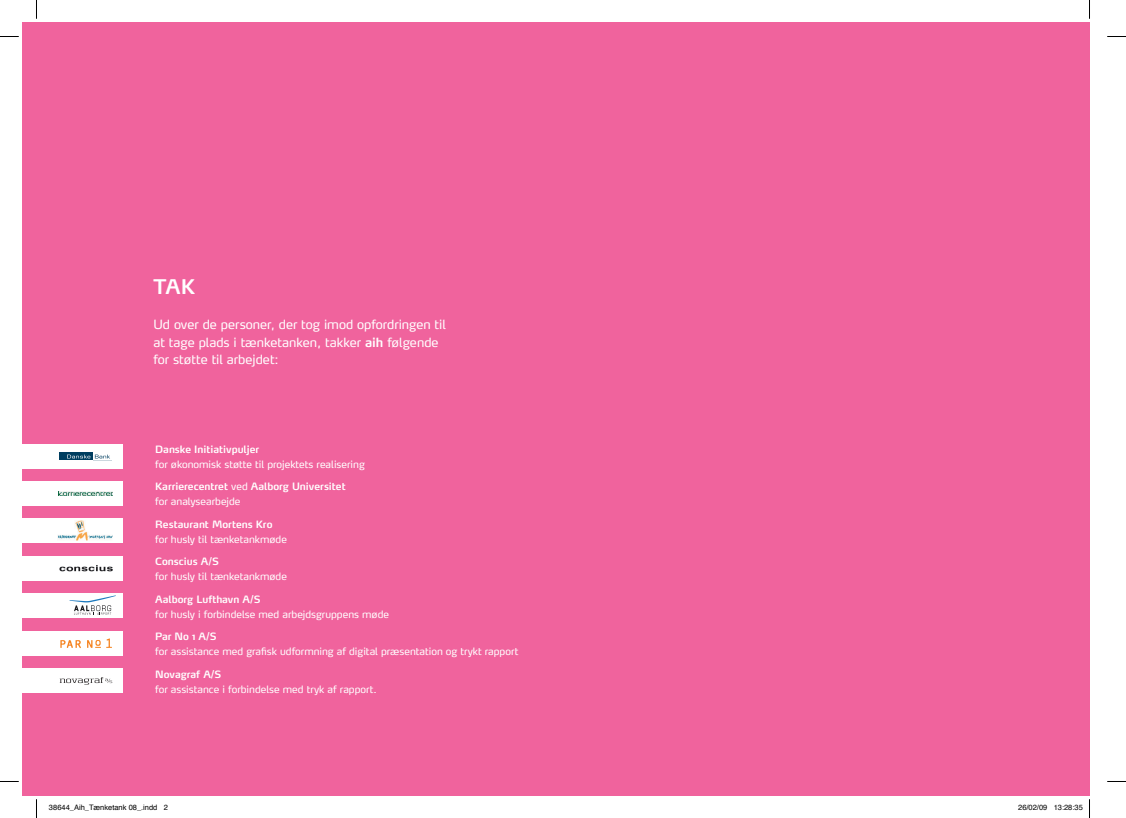
<style>
.page{position:relative;width:1126px;height:818px;background:#fff}
.page>*{position:absolute;margin:0;border:0;box-sizing:border-box;transform-origin:0 0}
.t1{font:600 20px "Max";color:#fff}
.t2{font:12.5px/17.5px "Max";color:#fff}
.t3{font:10px "Max";color:#fff}
.t4{font:600 10px/15px "Max";color:#fff}
.t5{font:7.5px "Helvetica";color:#000}
.s1{font-weight:600}
.s2{font-weight:400}
</style>
<div class="page">
<div style="left:22px;top:22px;width:1067px;height:773px;background:#f0639d"></div>
<div style="left:22px;top:630px;width:100px;height:24px;background:#fff"></div>
<svg style="left:60px;top:640px;width:21px;height:7px"></svg>
<svg style="left:87px;top:638px;width:25px;height:9px"></svg>
<div style="left:22px;top:668px;width:100px;height:24px;background:#fff"></div>
<svg style="left:60px;top:677px;width:52px;height:7px"></svg>
<div style="left:22px;top:481px;width:100px;height:24px;background:#fff"></div>
<img style="left:58px;top:491px;width:54px;height:4px">
<div style="left:22px;top:556px;width:100px;height:24px;background:#fff"></div>
<img style="left:59px;top:565px;width:54px;height:7px">
<div style="left:22px;top:444px;width:100px;height:24px;background:#fff"></div>
<div style="left:59px;top:452px;width:33px;height:8px;background:#003e60"></div>
<svg style="left:67px;top:452px;width:43px;height:8px"></svg>
<div style="left:22px;top:518px;width:100px;height:24px;background:#fff"></div>
<img style="left:58px;top:520px;width:54px;height:20px">
<div style="left:22px;top:593px;width:100px;height:24px;background:#fff"></div>
<svg style="left:70px;top:595px;width:46px;height:19px"></svg>
<svg style="left:0;top:36px;width:19px;height:1px"></svg>
<svg style="left:1107px;top:36px;width:18px;height:1px"></svg>
<svg style="left:36px;top:0;width:1px;height:19px"></svg>
<svg style="left:36px;top:799px;width:1px;height:18px"></svg>
<svg style="left:1089px;top:0;width:1px;height:19px"></svg>
<svg style="left:1089px;top:799px;width:1px;height:18px"></svg>
<h1 class="t1" style="left:153px;top:274px;width:43px">TAK</h1>
<p class="t2" style="left:153px;top:315px;width:294px">Ud over de personer, der tog imod opfordringen til at tage plads i tænketanken, takker <span class="s1">aih</span> følgende for støtte til arbejdet:</p>
<p class="t4" style="left:155px;top:441px;width:106px">Danske Initiativpuljer</p>
<p class="t3" style="left:155px;top:457px;width:211px">for økonomisk støtte til projektets realisering</p>
<p class="t4" style="left:155px;top:478px;width:192px">Karrierecentret <span class="s2">ved</span> Aalborg Universitet <span class="s2">for analysearbejde</span></p>
<p class="t4" style="left:155px;top:516px;width:119px">Restaurant Mortens Kro</p>
<p class="t3" style="left:155px;top:532px;width:133px">for husly til tænketankmøde</p>
<p class="t4" style="left:155px;top:553px;width:65px">Conscius A/S</p>
<p class="t3" style="left:155px;top:570px;width:133px">for husly til tænketankmøde</p>
<p class="t4" style="left:155px;top:591px;width:107px">Aalborg Lufthavn A/S</p>
<p class="t3" style="left:155px;top:607px;width:235px">for husly i forbindelse med arbejdsgruppens møde</p>
<p class="t4" style="left:155px;top:628px;width:63px">Par No 1 A/S</p>
<p class="t3" style="left:155px;top:645px;width:365px">for assistance med grafisk udformning af digital præsentation og trykt rapport</p>
<p class="t4" style="left:155px;top:666px;width:68px">Novagraf A/S</p>
<p class="t3" style="left:155px;top:682px;width:223px">for assistance i forbindelse med tryk af rapport.</p>
<p class="t5" style="left:49px;top:800px;width:120px">38644_Aih_Tænketank 08_.indd 2</p>
<p class="t5" style="left:1018px;top:800px;width:66px">26/02/09 13:28:35</p>
</div>
